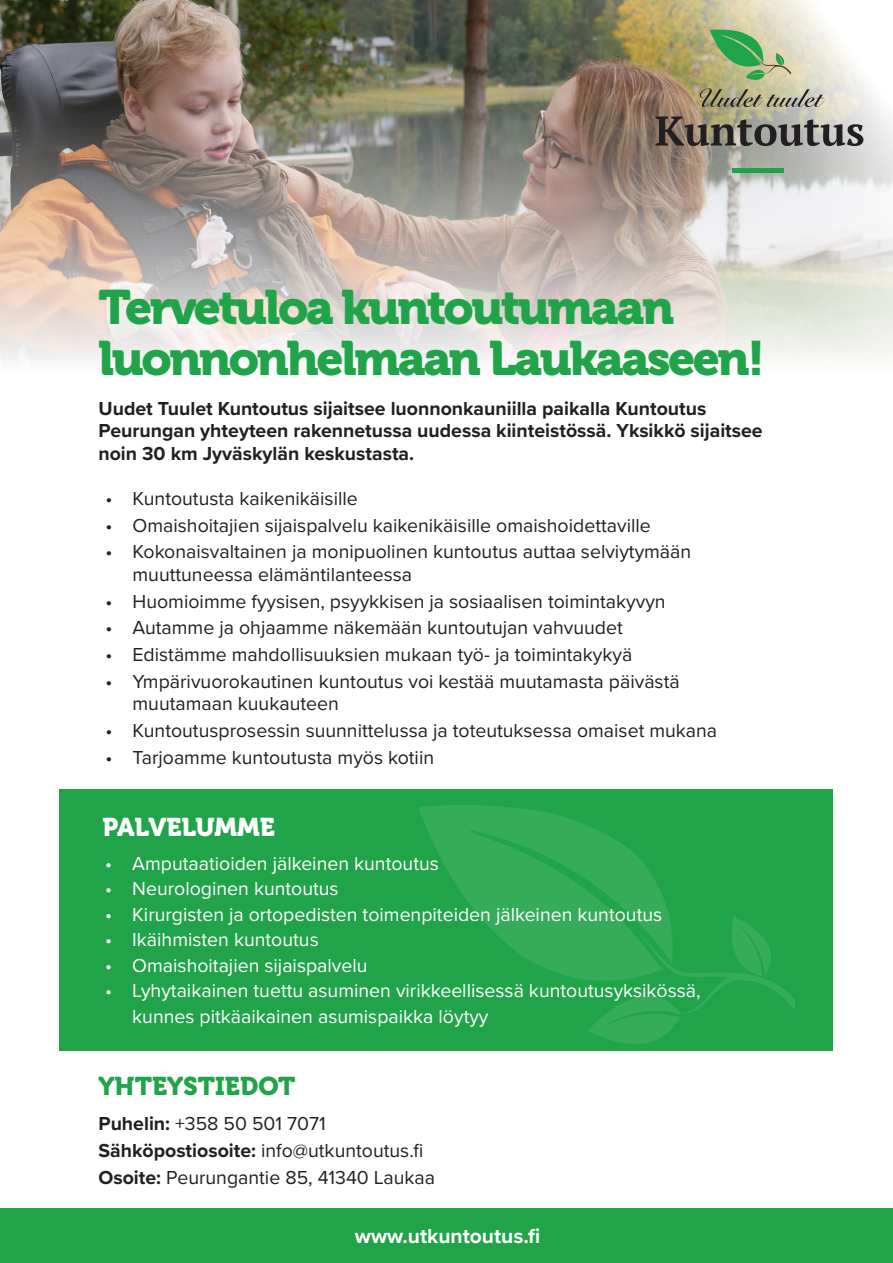
<style>
.page{position:relative;width:893px;height:1263px;background:#fff}
.page>*{position:absolute;margin:0;border:0;box-sizing:border-box;transform-origin:0 0}
.t1{font:48px/51px "Museo 900";letter-spacing:-.05em;color:#21a449}
.t2{font:25.5px "Museo 900";color:#21a449}
.t3{font:25.5px "Museo 900";color:#fff}
.t4{font:700 21px "Proxima Nova";color:#fff}
.t5{font:19.5px/22.5px "Proxima Nova";color:#231f20}
.t6{font:19.5px/25.5px "Proxima Nova";color:#fff}
.t7{font:700 19.5px/22.5px "Proxima Nova";color:#231f20}
.s1{font-weight:700}
</style>
<div class="page">
<img style="left:0;top:0;width:547px;height:361px">
<div style="left:0;top:1209px;width:893px;height:54px;background:#21a449"></div>
<img style="left:547px;top:0;width:346px;height:361px">
<div style="left:60px;top:789px;width:773px;height:262px;background:#21a449"></div>
<svg style="left:418px;top:805px;width:251px;height:175px;fill:#36ac5a"></svg>
<svg style="left:588px;top:916px;width:206px;height:128px"></svg>
<svg style="left:700px;top:88px;width:125px;height:19px;background:#9e9a80"></svg>
<svg style="left:656px;top:116px;width:207px;height:30px;background:#7b776e"></svg>
<hr style="left:732px;top:169px;width:52px;height:4px;background:#21a449">
<svg style="left:710px;top:29px;width:81px;height:51px;background:#92b981"></svg>
<p class="t1" style="left:99px;top:282px;width:668px">Tervetuloa kuntoutumaan luonnonhelmaan Laukaaseen!</p>
<p class="t7" style="left:99px;top:397px;width:666px">Uudet Tuulet Kuntoutus sijaitsee luonnonkauniilla paikalla Kuntoutus<br>Peurungan yhteyteen rakennetussa uudessa kiinteistössä. Yksikkö sijaitsee noin 30 km Jyväskylän keskustasta.</p>
<p class="t5" style="left:106px;top:487px;width:254px">• Kuntoutusta kaikenikäisille</p>
<p class="t5" style="left:106px;top:514px;width:547px">• Omaishoitajien sijaispalvelu kaikenikäisille omaishoidettaville</p>
<p class="t5" style="left:133px;top:541px;width:560px;text-indent:-27px">• Kokonaisvaltainen ja monipuolinen kuntoutus auttaa selviytymään muuttuneessa elämäntilanteessa</p>
<p class="t5" style="left:106px;top:590px;width:562px">• Huomioimme fyysisen, psyykkisen ja sosiaalisen toimintakyvyn</p>
<p class="t5" style="left:106px;top:617px;width:519px">• Autamme ja ohjaamme näkemään kuntoutujan vahvuudet</p>
<p class="t5" style="left:106px;top:644px;width:528px">• Edistämme mahdollisuuksien mukaan työ- ja toimintakykyä</p>
<p class="t5" style="left:133px;top:670px;width:549px;text-indent:-27px">• Ympärivuorokautinen kuntoutus voi kestää muutamasta päivästä muutamaan kuukauteen</p>
<p class="t5" style="left:106px;top:720px;width:613px">• Kuntoutusprosessin suunnittelussa ja toteutuksessa omaiset mukana</p>
<p class="t5" style="left:106px;top:746px;width:330px">• Tarjoamme kuntoutusta myös kotiin</p>
<p class="t3" style="left:102px;top:812px;width:174px">PALVELUMME</p>
<p class="t6" style="left:105px;top:851px;width:335px">• Amputaatioiden jälkeinen kuntoutus</p>
<p class="t6" style="left:105px;top:876px;width:235px">• Neurologinen kuntoutus</p>
<p class="t6" style="left:105px;top:902px;width:558px">• Kirurgisten ja ortopedisten toimenpiteiden jälkeinen kuntoutus</p>
<p class="t6" style="left:105px;top:927px;width:215px">• Ikäihmisten kuntoutus</p>
<p class="t6" style="left:105px;top:953px;width:264px">• Omaishoitajien sijaispalvelu</p>
<p class="t6" style="left:132px;top:978px;width:570px;text-indent:-27px">• Lyhytaikainen tuettu asuminen virikkeellisessä kuntoutusyksikössä, kunnes pitkäaikainen asumispaikka löytyy</p>
<p class="t2" style="left:99px;top:1071px;width:198px">YHTEYSTIEDOT</p>
<p class="t5" style="left:99px;top:1113px;width:229px"><span class="s1">Puhelin:</span> +358 50 501 7071</p>
<p class="t5" style="left:99px;top:1140px;width:326px"><span class="s1">Sähköpostiosoite:</span> info@utkuntoutus.fi</p>
<p class="t5" style="left:99px;top:1167px;width:338px"><span class="s1">Osoite:</span> Peurungantie 85, 41340 Laukaa</p>
<p class="t4" style="left:355px;top:1220px;width:187px">www.utkuntoutus.fi</p>
</div>
